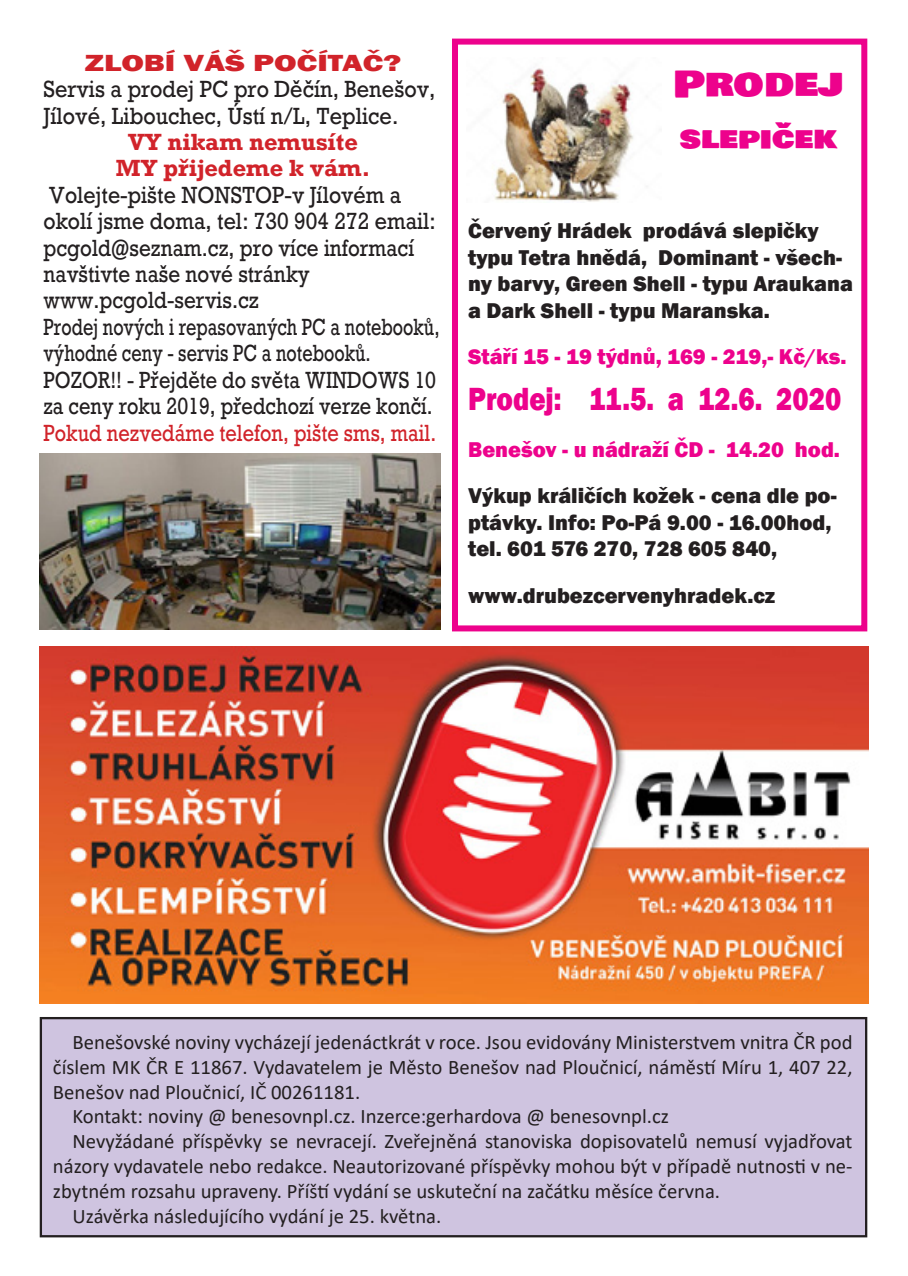
<style>
.page{position:relative;width:908px;height:1276px;background:#fff}
.page>*{position:absolute;margin:0;border:0;box-sizing:border-box;transform-origin:0 0}
.t1{font:36px "Bowlby One SC";color:#ed028c;scale:1.18 1}
.Normal__Web{font:800 33px "Franklin Gothic";color:#ed028c;scale:.84 1}
.t2{font:28px "Bowlby One SC";color:#ed028c;scale:1.18 1}
.t3{font:800 24px "Franklin Gothic";color:#d1232a;scale:1.36 1}
.Normal__Web-2{font:800 22px/26.4px "Franklin Gothic";color:#231f20}
.t4{font:22px/26.4px "Rockwell Nova";color:#231f20;scale:.9 1}
.t5{font:22px/26.4px "Rockwell Nova";color:#231f20;scale:.84 1}
.t6{font:22px/26.4px "Rockwell Nova";color:#231f20;scale:.76 1}
.t7{font:22px/26.4px "Rockwell Nova";color:#231f20;scale:.91 1}
.Normal__Web-3{font:800 22px "Franklin Gothic";color:#ed028c}
.t8{font:700 22px "Rockwell Nova";color:#d1232a}
.t9{font:22px "Rockwell Nova";color:#231f20;scale:.87 1}
.noviny{font:20.8px/24.8px "Calibri";color:#231f20;text-align:justify}
.s1{color:#d1232a}
</style>
<div class="page">
<div style="left:41px;top:1018px;width:824px;height:218px;background:#cfc4e0"></div>
<div style="left:40px;top:1017px;width:826px;height:220px;border:2px solid #231f20"></div>
<img style="left:40px;top:453px;width:400px;height:176px">
<img style="left:40px;top:646px;width:827px;height:357px">
<img style="left:494px;top:68px;width:140px;height:134px">
<div style="left:452px;top:39px;width:414px;height:592px;border:6px solid #ed028c"></div>
<p class="t3" style="left:85px;top:47px;width:234px">ZLOBÍ VÁŠ POČÍTAČ?</p>
<p class="t7" style="left:43px;top:76px;width:432px">Servis a prodej PC pro Děčín, Benešov,<br>Jílové, Libouchec, Ústí n/L, Teplice.</p>
<p class="t8" style="left:128px;top:128px;width:231px">VY nikam nemusíte</p>
<p class="t8" style="left:116px;top:154px;width:256px">MY přijedeme k vám.</p>
<p class="t4" style="left:43px;top:182px;width:437px">Volejte-pište NONSTOP-v Jílovém a okolí jsme doma, tel: 730 904 272 email: pcgold@seznam.cz, pro více informací navštivte naše nové stránky</p>
<p class="t9" style="left:43px;top:287px;width:249px">www.pcgold-servis.cz</p>
<p class="t6" style="left:43px;top:314px;width:522px">Prodej nových i repasovaných PC a notebooků, výhodné ceny - servis PC a notebooků.</p>
<p class="t5" style="left:43px;top:367px;width:469px">POZOR!! - Přejděte do světa WINDOWS 10 za ceny roku 2019, předchozí verze končí.<br><span class="s1">Pokud nezvedáme telefon, pište sms, mail.</span></p>
<p class="t1" style="left:672px;top:57px;width:146px">Prodej</p>
<p class="t2" style="left:679px;top:118px;width:135px">slepiček</p>
<p class="Normal__Web-2" style="left:468px;top:218px;width:386px">Červený Hrádek prodává slepičky typu Tetra hnědá, Dominant - všech&shy;ny barvy, Green Shell - typu Araukana a Dark Shell - typu Maranska.</p>
<p class="Normal__Web-3" style="left:468px;top:342px;width:379px">Stáří 15 - 19 týdnů, 169 - 219,- Kč/ks.</p>
<p class="Normal__Web" style="left:468px;top:378px;width:445px">Prodej: 11.5. a 12.6. 2020</p>
<p class="Normal__Web-3" style="left:468px;top:435px;width:373px">Benešov - u nádraží ČD - 14.20 hod.</p>
<p class="Normal__Web-2" style="left:468px;top:483px;width:370px">Výkup králičích kožek - cena dle po&shy;ptávky. Info: Po-Pá 9.00 - 16.00hod, tel. 601 576 270, 728 605 840,</p>
<p class="Normal__Web-2" style="left:468px;top:582px;width:308px">www.drubezcervenyhradek.cz</p>
<p class="noviny" style="left:53px;top:1029px;width:800px;text-indent:20px">Benešovské noviny vycházejí jedenáctkrát v roce. Jsou evidovány Ministerstvem vnitra ČR pod číslem MK ČR E 11867. Vydavatelem je Město Benešov nad Ploučnicí, náměstí Míru 1, 407 22, Benešov nad Ploučnicí, IČ 00261181.</p>
<p class="noviny" style="left:72px;top:1103px;width:597px">Kontakt: noviny @ benesovnpl.cz. Inzerce:gerhardova @ benesovnpl.cz</p>
<p class="noviny" style="left:53px;top:1128px;width:800px;text-indent:20px">Nevyžádané příspěvky se nevracejí. Zveřejněná stanoviska dopisovatelů nemusí vyjadřovat názory vydavatele nebo redakce. Neautorizované příspěvky mohou být v případě nutnosti v ne&shy;zbytném rozsahu upraveny. Příští vydání se uskuteční na začátku měsíce června.</p>
<p class="noviny" style="left:72px;top:1203px;width:370px">Uzávěrka následujícího vydání je 25. května.</p>
</div>
